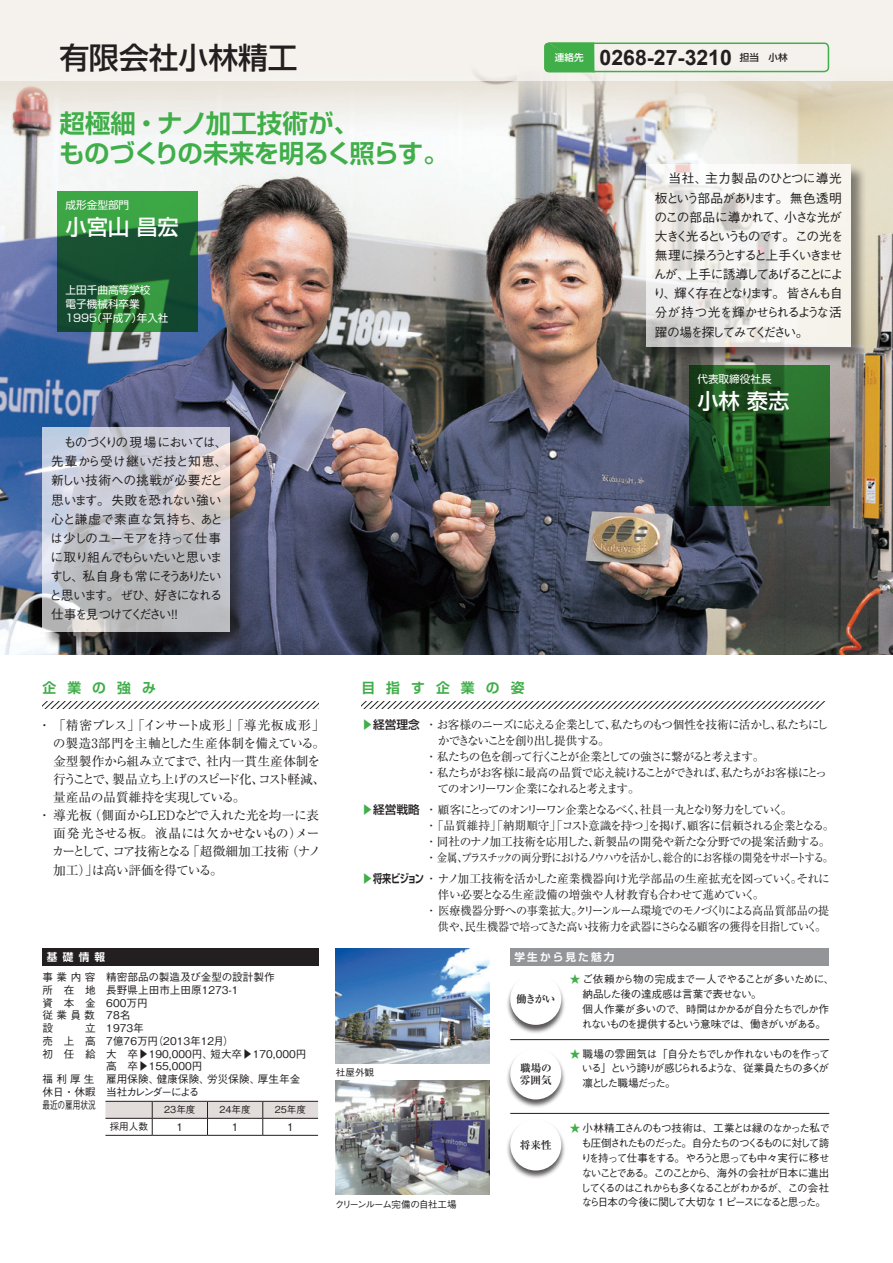
<style>
.page{position:relative;width:893px;height:1263px;background:#fff}
.page>*{position:absolute;margin:0;border:0;box-sizing:border-box;transform-origin:0 0}
.t1{font:500 29.7px "Shin Go Pro";color:#231f20}
.t2{font:700 25.5px/29.7px "Shin Go Pro De";letter-spacing:-.025em;color:#40ae49}
.t3{font:700 21.3px "Arial";color:#231f20}
.t4{font:500 21.3px "Shin Go Pro";color:#fff}
.t5{font:700 13.8px "Shin Go Pro De";letter-spacing:.8em;color:#40ae49}
.t6{font:500 12.75px/19.2px "Gothic BBB Pro";letter-spacing:-.095em;color:#231f20;text-align:justify}
.t7{font:500 12.75px/19.2px "Gothic BBB Pro";letter-spacing:-.065em;color:#231f20}
.t8{font:12.75px "Ryumin Pro";letter-spacing:-.045em;color:#231f20}
.t9{font:12.75px "Ryumin Pro";letter-spacing:-.145em;color:#231f20}
.t10{font:12.75px "Ryumin Pro";letter-spacing:-.01em;color:#231f20}
.t11{font:12.75px "Ryumin Pro";letter-spacing:-.135em;color:#231f20}
.t12{font:12.75px "Ryumin Pro";letter-spacing:.005em;color:#231f20}
.t13{font:11.7px/15.9px "Ryumin Pro";letter-spacing:-.09em;color:#231f20}
.t14{font:11.7px "Ryumin Pro";letter-spacing:-.035em;color:#231f20}
.t15{font:11.7px "Ryumin Pro";letter-spacing:-.09em;color:#231f20;scale:.95 1}
.t16{font:11.7px "Ryumin Pro";letter-spacing:-.065em;color:#231f20}
.t17{font:11.7px "Ryumin Pro";letter-spacing:-.115em;color:#231f20}
.t18{font:11.7px "Ryumin Pro";letter-spacing:-.14em;color:#231f20}
.t19{font:11.7px "Ryumin Pro";letter-spacing:-.15em;color:#231f20}
.t20{font:500 10.65px/14.9px "Gothic BBB Pro";letter-spacing:-.045em;color:#231f20;text-align:justify}
.t21{font:500 10.65px "Gothic BBB Pro";color:#231f20}
.t22{font:500 10.65px/14.9px "Gothic BBB Pro";letter-spacing:-.07em;color:#231f20}
.t23{font:10.65px/13.8px "Shin Go Pro";color:#fff}
.t24{font:500 10.65px "Gothic BBB Pro";letter-spacing:-.12em;color:#231f20}
.t25{font:700 10.65px/12.8px "Ryumin Pro";color:#231f20}
.t26{font:700 10.65px "Shin Go Pro De";letter-spacing:.2em;color:#fff}
.t27{font:500 10.65px "Gothic BBB Pro";color:#231f20;scale:.72 1}
.t28{font:500 9.6px "Gothic BBB Pro";color:#231f20}
.t29{font:500 9.6px "Gothic BBB Pro";letter-spacing:-.095em;color:#231f20}
.s1{font-family:"Shin Go Pro";font-weight:500;color:#40ae49}
.s2{font-family:"Shin Go Pro";font-weight:500}
.s3{font-family:"Shin Go Pro De";font-weight:700}
.s4{color:#40ae49}
</style>
<div class="page">
<img style="left:0;top:81px;width:893px;height:574px">
<div style="left:0;top:0;width:893px;height:81px;background:#f5f1ed"></div>
<svg style="left:57px;top:191px;width:140px;height:141px;background:#246d37"></svg>
<svg style="left:689px;top:365px;width:140px;height:141px;background:#1b4a1f"></svg>
<div style="left:544px;top:43px;width:285px;height:29px;border:2px solid #40ae49;border-radius:4px"></div>
<svg style="left:544px;top:42px;width:52px;height:31px;background:#4ab152"></svg>
<div style="left:43px;top:428px;width:203px;height:220px;background:#231f20;opacity:.75"></div>
<svg style="left:43px;top:427px;width:187px;height:204px;background:#c6c7cd"></svg>
<div style="left:647px;top:164px;width:220px;height:199px;background:#231f20;opacity:.75"></div>
<svg style="left:646px;top:164px;width:204px;height:183px;fill:#f5f4ed"></svg>
<hr style="left:0;top:0;width:1px;height:81px;background:#fff">
<div style="left:43px;top:948px;width:276px;height:17px;background:#231f20"></div>
<svg style="left:105px;top:1101px;width:213px;height:34px"></svg>
<hr style="left:105px;top:1135px;width:47px;height:1px;background:#231f20">
<hr style="left:152px;top:1135px;width:55px;height:1px;background:#231f20">
<hr style="left:207px;top:1135px;width:56px;height:1px;background:#231f20">
<hr style="left:263px;top:1135px;width:55px;height:1px;background:#231f20">
<img style="left:336px;top:948px;width:153px;height:115px">
<div style="left:506px;top:974px;width:60px;height:59px;background:#231f20;opacity:.75"></div>
<div style="left:510px;top:974px;width:51px;height:51px;background:#fff;border-radius:50%"></div>
<div style="left:506px;top:1048px;width:60px;height:60px;background:#231f20;opacity:.75"></div>
<div style="left:510px;top:1048px;width:51px;height:51px;background:#fff;border-radius:50%"></div>
<div style="left:506px;top:1119px;width:60px;height:60px;background:#231f20;opacity:.75"></div>
<div style="left:510px;top:1119px;width:51px;height:51px;background:#fff;border-radius:50%"></div>
<hr style="left:510px;top:1039px;width:319px;height:1px;background:#231f20">
<hr style="left:510px;top:1113px;width:319px;height:1px;background:#231f20">
<svg style="left:43px;top:702px;width:276px;height:6px"></svg>
<svg style="left:361px;top:702px;width:464px;height:6px"></svg>
<img style="left:336px;top:1080px;width:153px;height:115px">
<div style="left:510px;top:948px;width:319px;height:17px;background:#939598"></div>
<h1 class="t1" style="left:60px;top:33px;width:240px">有限会社小林精工</h1>
<h3 class="t3" style="left:555px;top:43px;width:234px"><sup>連絡先</sup> 0268-27-3210 <sup>担当　小林</sup></h3>
<h2 class="t2" style="left:59px;top:105px;width:391px">超極細・ナノ加工技術が、<br>ものづくりの未来を明るく照らす。</h2>
<p class="t23" style="left:65px;top:197px;width:65px">成形金型部門</p>
<h3 class="t4" style="left:65px;top:209px;width:115px">小宮山 昌宏</h3>
<p class="t23" style="left:64px;top:282px;width:106px">上田千曲高等学校　電子機械科卒業<br>１９９５（平成７）年入社</p>
<p class="t7" style="left:49px;top:431px;width:180px">　ものづくりの現場においては、先輩から受け継いだ技と知恵、新しい技術への挑戦が必要だと思います。失敗を恐れない強い心と謙虚で素直な気持ち、あとは少しのユーモアを持って仕事に取り組んでもらいたいと思いますし、私自身も常にそうありたいと思います。ぜひ、好きになれる仕事を見つけてください！！</p>
<p class="t6" style="left:653px;top:167px;width:192px">　当社、主力製品のひとつに導光板という部品があります。無色透明のこの部品に導かれて、小さな光が大きく光るというものです。この光を無理に操ろうとすると上手くいきませんが、上手に誘導してあげることにより、輝く存在となります。皆さんも自分が持つ光を輝かせられるような活躍の場を探してみてください。</p>
<p class="t23" style="left:697px;top:371px;width:76px">代表取締役社長</p>
<h3 class="t4" style="left:697px;top:383px;width:94px">小林 泰志</h3>
<p class="t5" style="left:43px;top:676px;width:115px">企業の強み</p>
<p class="t10" style="left:38px;top:715px;width:288px">・ 「精密プレス」「インサート成形」「導光板成形」</p>
<p class="t8" style="left:53px;top:733px;width:274px">の製造3部門を主軸とした生産体制を備えている。</p>
<p class="t12" style="left:53px;top:751px;width:269px">金型製作から組み立てまで、社内一貫生産体制を</p>
<p class="t9" style="left:53px;top:769px;width:274px">行うことで、製品立ち上げのスピード化、コスト軽減、</p>
<p class="t8" style="left:53px;top:787px;width:194px">量産品の品質維持を実現している。</p>
<p class="t8" style="left:38px;top:805px;width:282px">・ 導光板（側面からLEDなどで入れた光を均一に表</p>
<p class="t8" style="left:53px;top:823px;width:268px">面発光させる板。液晶には欠かせないもの）メー</p>
<p class="t11" style="left:52px;top:842px;width:271px">カーとして、コア技術となる「超微細加工技術（ナノ</p>
<p class="t8" style="left:53px;top:860px;width:171px">加工）」は高い評価を得ている。</p>
<p class="t26" style="left:47px;top:948px;width:60px">基礎情報</p>
<p class="t21" style="left:43px;top:968px;width:234px">事業内容 精密部品の製造及び金型の設計製作</p>
<p class="t21" style="left:43px;top:981px;width:198px">所　在　地 長野県上田市上田原1273-1</p>
<p class="t20" style="left:43px;top:994px;width:107px">資　本　金 600万円</p>
<p class="t20" style="left:43px;top:1006px;width:89px">従業員数 78名</p>
<p class="t20" style="left:43px;top:1019px;width:103px">設　　　立 1973年</p>
<p class="t21" style="left:43px;top:1032px;width:193px">売　上　高 7億76万円（2013年12月）</p>
<p class="t21" style="left:43px;top:1045px;width:265px">初　任　給 大　卒▶190,000円、短大卒▶170,000円</p>
<p class="t20" style="left:106px;top:1057px;width:98px">高　卒▶155,000円</p>
<p class="t21" style="left:43px;top:1070px;width:259px">福利厚生 雇用保険、健康保険、労災保険、厚生年金</p>
<p class="t24" style="left:43px;top:1083px;width:158px">休日・休暇 当社カレンダーによる</p>
<p class="t27" style="left:43px;top:1096px;width:75px">最近の雇用状況</p>
<p class="t28" style="left:164px;top:1102px;width:33px">23年度</p>
<p class="t28" style="left:220px;top:1102px;width:33px">24年度</p>
<p class="t28" style="left:275px;top:1102px;width:33px">25年度</p>
<p class="t28" style="left:110px;top:1119px;width:40px">採用人数</p>
<p class="t20" style="left:177px;top:1118px;width:8px">1</p>
<p class="t20" style="left:232px;top:1118px;width:8px">1</p>
<p class="t20" style="left:287px;top:1118px;width:8px">1</p>
<p class="t5" style="left:361px;top:676px;width:165px">目指す企業の姿</p>
<p class="t13" style="left:361px;top:716px;width:469px"><span class="s1">▶</span><span class="s2">経営理念</span>・お客様のニーズに応える企業として、私たちのもつ個性を技術に活かし、私たちにし</p>
<p class="t19" style="left:438px;top:731px;width:174px">かできないことを創り出し提供する。</p>
<p class="t17" style="left:425px;top:747px;width:341px">・私たちの色を創って行くことが企業としての強さに繋がると考えます。</p>
<p class="t16" style="left:425px;top:763px;width:403px">・私たちがお客様に最高の品質で応え続けることができれば、私たちがお客様にとっ</p>
<p class="t18" style="left:437px;top:779px;width:204px">てのオンリーワン企業になれると考えます。</p>
<p class="t13" style="left:425px;top:801px;width:410px;text-indent:-64px"><span class="s1">▶</span><span class="s2">経営戦略</span>・ 顧客にとってのオンリーワン企業となるべく、社員一丸となり努力をしていく。<br>・「品質維持」「納期順守」「コスト意識を持つ」を掲げ、顧客に信頼される企業となる。・同社のナノ加工技術を応用した、新製品の開発や新たな分野での提案活動する。・金属、プラスチックの両分野におけるノウハウを活かし、総合的にお客様の開発をサポートする。</p>
<p class="t14" style="left:361px;top:869px;width:470px"><span class="s1">▶</span><span class="s3">将来ビジョン</span>・ ナノ加工技術を活かした産業機器向け光学部品の生産拡充を図っていく。それに</p>
<p class="t14" style="left:438px;top:885px;width:328px">伴い必要となる生産設備の増強や人材教育も合わせて進めていく。</p>
<p class="t14" style="left:425px;top:901px;width:405px">・医療機器分野への事業拡大。クリーンルーム環境でのモノづくりによる高品質部品の提</p>
<p class="t15" style="left:438px;top:917px;width:410px">供や、民生機器で培ってきた高い技術力を武器にさらなる顧客の獲得を目指していく。</p>
<p class="t28" style="left:336px;top:1064px;width:40px">社屋外観</p>
<p class="t29" style="left:335px;top:1196px;width:123px">クリーンルーム完備の自社工場</p>
<p class="t26" style="left:514px;top:948px;width:101px">学生から見た魅力</p>
<p class="t25" style="left:516px;top:992px;width:41px">働きがい</p>
<p class="t25" style="left:520px;top:1060px;width:33px">職場の雰囲気</p>
<p class="t25" style="left:520px;top:1138px;width:33px">将来性</p>
<p class="t22" style="left:582px;top:970px;width:254px;text-indent:-12px"><span class="s4">★</span> ご依頼から物の完成まで一人でやることが多いために、納品した後の達成感は言葉で表せない。<br>個人作業が多いので、時間はかかるが自分たちでしか作れないものを提供するという意味では、働きがいがある。</p>
<p class="t20" style="left:582px;top:1045px;width:249px;text-indent:-12px"><span class="s4">★</span> 職場の雰囲気は「自分たちでしか作れないものを作っている」という誇りが感じられるような、従業員たちの多くが凛とした職場だった。</p>
<p class="t20" style="left:580px;top:1119px;width:251px;text-indent:-11px"><span class="s4">★</span> 小林精工さんのもつ技術は、工業とは縁のなかった私でも圧倒されたものだった。自分たちのつくるものに対して誇りを持って仕事をする。やろうと思っても中々実行に移せないことである。このことから、海外の会社が日本に進出してくるのはこれからも多くなることがわかるが、この会社なら日本の今後に関して大切な 1 ピースになると思った。</p>
</div>
